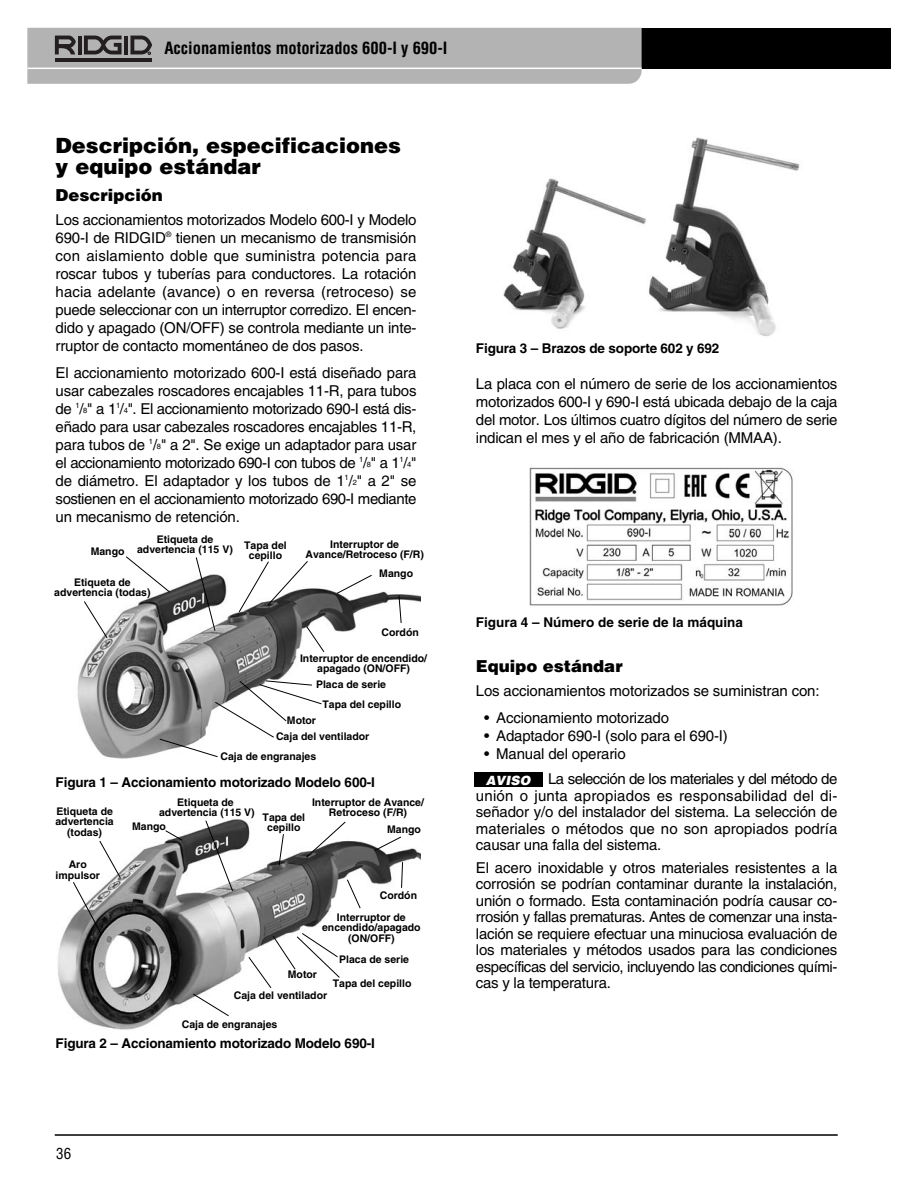
<style>
.page{position:relative;width:918px;height:1188px;background:#fff}
.page>*{position:absolute;margin:0;border:0;box-sizing:border-box;transform-origin:0 0}
.t1{font:900 21px/21px "Helvetica";color:#000}
.t2{font:700 condensed 16.5px "Helvetica";color:#000}
.t3{font:900 16.5px "Helvetica";color:#000}
.t4{font:15px/18px "Helvetica";letter-spacing:-.01em;color:#000;text-align:justify}
.t5{font:15px/25.5px "Helvetica";letter-spacing:-.04em;color:#000}
.t6{font:condensed 15px "Helvetica";color:#000}
.t7{font:700 13.5px "Helvetica";letter-spacing:-.01em;color:#000}
.t8{font:italic 900 12.75px "Helvetica";color:#fff}
.t9{font:700 10.5px/10.5px "Helvetica";color:#000;text-align:center}
.s1{font-size:7.5px}
</style>
<div class="page">
<hr style="left:55px;top:1134px;width:783px;height:2px;background:#000">
<div style="left:463px;top:28px;width:428px;height:41px;background:#000"></div>
<svg style="left:27px;top:28px;width:615px;height:56px;background:#afafaf"></svg>
<div style="left:474px;top:773px;width:69px;height:14px;background:#000"></div>
<img style="left:77px;top:574px;width:343px;height:185px">
<svg style="left:125px;top:556px;width:46px;height:37px"></svg>
<svg style="left:398px;top:595px;width:4px;height:29px"></svg>
<svg style="left:195px;top:557px;width:21px;height:75px"></svg>
<svg style="left:306px;top:626px;width:19px;height:27px"></svg>
<img style="left:529px;top:467px;width:264px;height:139px">
<img style="left:503px;top:137px;width:297px;height:199px">
<svg style="left:336px;top:574px;width:37px;height:20px"></svg>
<svg style="left:83px;top:600px;width:25px;height:39px"></svg>
<svg style="left:238px;top:561px;width:71px;height:52px"></svg>
<svg style="left:159px;top:680px;width:163px;height:78px"></svg>
<img style="left:58px;top:819px;width:362px;height:211px">
<svg style="left:165px;top:830px;width:18px;height:11px"></svg>
<svg style="left:401px;top:861px;width:2px;height:28px"></svg>
<svg style="left:305px;top:821px;width:41px;height:37px"></svg>
<svg style="left:205px;top:820px;width:29px;height:72px"></svg>
<svg style="left:278px;top:833px;width:6px;height:33px"></svg>
<svg style="left:374px;top:836px;width:28px;height:16px"></svg>
<svg style="left:192px;top:993px;width:38px;height:24px"></svg>
<svg style="left:72px;top:840px;width:49px;height:96px"></svg>
<svg style="left:248px;top:932px;width:93px;height:57px"></svg>
<svg style="left:346px;top:879px;width:15px;height:30px"></svg>
<p class="t2" style="left:164px;top:41px;width:285px">Accionamientos motorizados 600-I y 690-I</p>
<h1 class="t1" style="left:56px;top:137px;width:347px">Descripción, especificaciones y equipo estándar</h1>
<p class="t3" style="left:56px;top:189px;width:109px">Descripción</p>
<p class="t4" style="left:56px;top:212px;width:362px">Los accionamientos motorizados Modelo 600-I y Modelo 690-I de RIDGID<sup>®</sup> tienen un mecanismo de transmisión con aislamiento doble que suministra potencia para roscar tubos y tuberías para conductores. La rotación hacia adelante (avance) o en reversa (retroceso) se puede seleccionar con un interruptor corredizo. El encen&shy;dido y apagado (ON/OFF) se controla mediante un inte&shy;rruptor de contacto momentáneo de dos pasos.</p>
<p class="t4" style="left:56px;top:365px;width:362px">El accionamiento motorizado 600-I está diseñado para usar cabezales roscadores encajables 11-R, para tubos de <sup>1</sup>/<span class="s1">8</span>" a 1<sup>1</sup>/<span class="s1">4</span>". El accionamiento motorizado 690-I está dis&shy;eñado para usar cabezales roscadores encajables 11-R, para tubos de <sup>1</sup>/<span class="s1">8</span>" a 2". Se exige un adaptador para usar el accionamiento motorizado 690-I con tubos de <sup>1</sup>/<span class="s1">8</span>" a 1<sup>1</sup>/<span class="s1">4</span>" de diámetro. El adaptador y los tubos de 1<sup>1</sup>/<span class="s1">2</span>" a 2" se sostienen en el accionamiento motorizado 690-I mediante un mecanismo de retención.</p>
<p class="t9" style="left:137px;top:535px;width:97px">Etiqueta de advertencia (115 V)</p>
<p class="t9" style="left:91px;top:547px;width:35px">Mango</p>
<p class="t9" style="left:306px;top:540px;width:120px">Interruptor de<br>Avance/Retroceso (F/R)</p>
<p class="t9" style="left:244px;top:541px;width:44px">Tapa del cepillo</p>
<p class="t9" style="left:54px;top:578px;width:98px">Etiqueta de advertencia (todas)</p>
<p class="t9" style="left:379px;top:569px;width:35px">Mango</p>
<p class="t9" style="left:382px;top:628px;width:39px">Cordón</p>
<p class="t9" style="left:300px;top:654px;width:129px">Interruptor de encendido/ apagado (ON/OFF)</p>
<p class="t9" style="left:316px;top:680px;width:72px">Placa de serie</p>
<p class="t9" style="left:322px;top:700px;width:80px">Tapa del cepillo</p>
<p class="t9" style="left:287px;top:716px;width:31px">Motor</p>
<p class="t9" style="left:221px;top:728px;width:150px;line-height:19.4px;text-align:left;text-indent:55px">Caja del ventilador<br>Caja de engranajes</p>
<p class="t7" style="left:56px;top:778px;width:321px">Figura 1 – Accionamiento motorizado Modelo 600-I</p>
<p class="t9" style="left:55px;top:807px;width:60px">Etiqueta de advertencia (todas)</p>
<p class="t9" style="left:56px;top:860px;width:46px">Aro impulsor</p>
<p class="t9" style="left:159px;top:798px;width:148px;text-align:left;text-indent:18px">Etiqueta de<br>advertencia (115 V) Tapa del</p>
<p class="t9" style="left:267px;top:823px;width:35px">cepillo</p>
<p class="t9" style="left:132px;top:823px;width:35px">Mango</p>
<p class="t9" style="left:312px;top:798px;width:113px">Interruptor de Avance/<br>Retroceso (F/R)</p>
<p class="t9" style="left:387px;top:825px;width:35px">Mango</p>
<p class="t9" style="left:380px;top:891px;width:39px">Cordón</p>
<p class="t9" style="left:322px;top:913px;width:100px">Interruptor de encendido/apagado (ON/OFF)</p>
<p class="t9" style="left:339px;top:955px;width:72px">Placa de serie</p>
<p class="t9" style="left:288px;top:971px;width:31px">Motor</p>
<p class="t9" style="left:333px;top:979px;width:80px">Tapa del cepillo</p>
<p class="t9" style="left:234px;top:991px;width:95px">Caja del ventilador</p>
<p class="t9" style="left:182px;top:1020px;width:97px">Caja de engranajes</p>
<p class="t7" style="left:56px;top:1039px;width:321px">Figura 2 – Accionamiento motorizado Modelo 690-I</p>
<p class="t7" style="left:476px;top:343px;width:245px">Figura 3 – Brazos de soporte 602 y 692</p>
<p class="t4" style="left:476px;top:376px;width:363px">La placa con el número de serie de los accionamientos motorizados 600-I y 690-I está ubicada debajo de la caja del motor. Los últimos cuatro dígitos del número de serie indican el mes y el año de fabricación (MMAA).</p>
<p class="t7" style="left:476px;top:618px;width:269px">Figura 4 – Número de serie de la máquina</p>
<p class="t3" style="left:476px;top:660px;width:148px">Equipo estándar</p>
<p class="t4" style="left:476px;top:683px;width:345px">Los accionamientos motorizados se suministran con:</p>
<p class="t4" style="left:484px;top:710px;width:186px">• Accionamiento motorizado</p>
<p class="t4" style="left:484px;top:728px;width:245px">• Adaptador 690-I (solo para el 690-I)</p>
<p class="t5" style="left:548px;top:742px;width:291px;text-indent:-64px">• Manual del operario<br>La selección de los materiales y del método de</p>
<p class="t4" style="left:476px;top:789px;width:363px;line-height:16.5px">unión o junta apropiados es responsabilidad del di&shy;señador y/o del instalador del sistema. La selección de materiales o métodos que no son apropiados podría causar una falla del sistema.</p>
<p class="t4" style="left:476px;top:861px;width:363px;line-height:16.5px">El acero inoxidable y otros materiales resistentes a la corrosión se podrían contaminar durante la instalación, unión o formado. Esta contaminación podría causar co&shy;rrosión y fallas prematuras. Antes de comenzar una insta&shy;lación se requiere efectuar una minuciosa evaluación de los materiales y métodos usados para las condiciones específicas del servicio, incluyendo las condiciones quími&shy;cas y la temperatura.</p>
<p class="t8" style="left:486px;top:775px;width:48px">AVISO</p>
<p class="t6" style="left:56px;top:1148px;width:16px">36</p>
</div>
